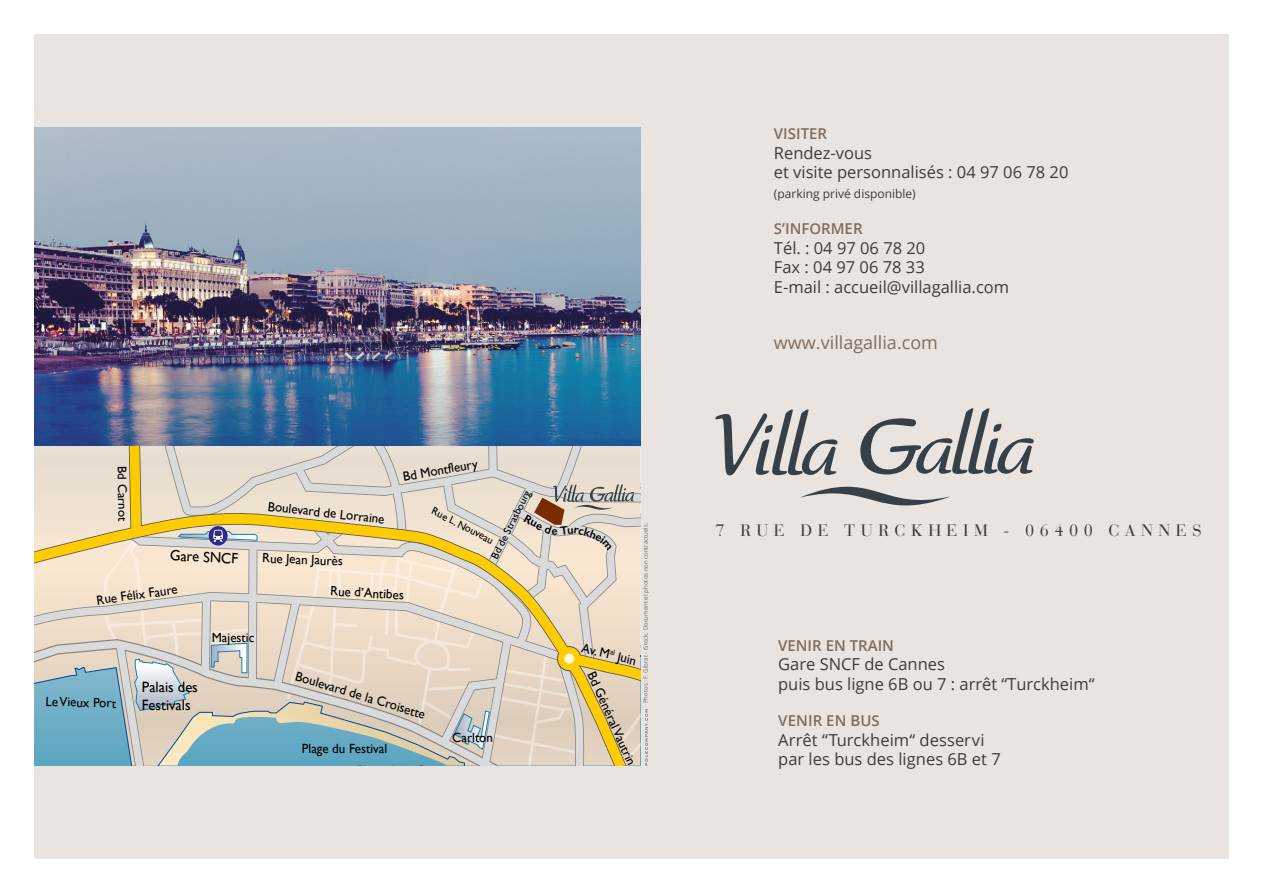
<style>
.page{position:relative;width:1263px;height:893px;background:#fff}
.page>*{position:absolute;margin:0;border:0;box-sizing:border-box;transform-origin:0 0}
.t1{font:18px "Open Sans";color:#7e6c5f}
.t2{font:16.5px/19.5px "Open Sans";color:#3c3c3b}
.t3{font:16.5px "Bauer Bodoni";letter-spacing:.33em;color:#3c3c3b}
.t4{font:600 15px "Open Sans";color:#7e6c5e}
.t5{font:15px/18px "Gill Sans";color:#000}
.t6{font:600 15px "Open Sans";color:#7e6c5f}
.t7{font:14.85px "Gill Sans";color:#000}
.t8{font:13.35px "Gill Sans";color:#000}
.t9{font:13.05px "Gill Sans";color:#000}
.t10{font:12.6px "Gill Sans";color:#000}
.t11{font:12px "Open Sans";color:#3c3c3b}
.t12{font:10.8px "Gill Sans";color:#000}
.t13{font:10.65px "Gill Sans";color:#000}
.t14{font:6px "Open Sans";color:#706f6f}
</style>
<div class="page">
<div style="left:34px;top:34px;width:1195px;height:825px;background:#eae4e0"></div>
<img style="left:34px;top:128px;width:606px;height:318px">
<svg style="left:34px;top:511px;width:61px;height:254px"></svg>
<svg style="left:715px;top:408px;width:319px;height:98px"></svg>
<svg style="left:95px;top:446px;width:553px;height:319px"></svg>
<p class="t10" style="left:129px;top:466px;width:57px;rotate:89deg">Bd Carnot</p>
<p class="t7" style="left:170px;top:546px;width:70px;rotate:3deg">Gare SNCF</p>
<p class="t8" style="left:269px;top:498px;width:119px;rotate:6deg">Boulevard de Lorraine</p>
<p class="t8" style="left:263px;top:550px;width:82px;rotate:2deg">Rue Jean Jaurès</p>
<p class="t8" style="left:402px;top:469px;width:77px;rotate:-10deg">Bd Montfleury</p>
<p class="t13" style="left:488px;top:555px;width:77px;rotate:-63deg">Bd de Strasbourg</p>
<p class="t12" style="left:435px;top:504px;width:69px;rotate:27deg">Rue L. Nouveau</p>
<p class="t8" style="left:96px;top:592px;width:83px;rotate:-8deg">Rue Félix Faure</p>
<p class="t8" style="left:331px;top:583px;width:75px;rotate:3deg">Rue d’Antibes</p>
<p class="t8" style="left:46px;top:693px;width:72px;rotate:2deg">Le Vieux Port</p>
<p class="t5" style="left:142px;top:678px;width:58px">Palais des<br>Festivals</p>
<p class="t8" style="left:212px;top:630px;width:44px">Majestic</p>
<p class="t8" style="left:298px;top:668px;width:136px;rotate:17deg">Boulevard de la Croisette</p>
<p class="t8" style="left:302px;top:740px;width:87px">Plage du Festival</p>
<p class="t8" style="left:452px;top:730px;width:42px">Carlton</p>
<p class="t14" style="left:641px;top:703px;width:182px;rotate:-90deg">Photos : F. Gibrat - iStock. Document et photos non contractuels.</p>
<p class="t8" style="left:584px;top:640px;width:57px;rotate:14deg">Av. M<sup>al</sup> Juin</p>
<p class="t9" style="left:598px;top:669px;width:103px;rotate:66deg">Bd Général Vautrin</p>
<p class="t6" style="left:774px;top:123px;width:55px">VISITER</p>
<p class="t2" style="left:774px;top:142px;width:296px">Rendez-vous<br>et visite personnalisés : 04 97 06 78 20</p>
<p class="t11" style="left:774px;top:185px;width:143px">(parking privé disponible)</p>
<p class="t6" style="left:774px;top:218px;width:90px">S’INFORMER</p>
<p class="t2" style="left:774px;top:237px;width:237px">Tél. : 04 97 06 78 20<br>Fax : 04 97 06 78 33<br>E-mail : accueil@villagallia.com</p>
<p class="t1" style="left:774px;top:330px;width:165px">www.villagallia.com</p>
<p class="t3" style="left:715px;top:520px;width:488px">7 RUE DE TURCKHEIM - 06400 CANNES</p>
<p class="t4" style="left:778px;top:635px;width:117px">VENIR EN TRAIN</p>
<p class="t2" style="left:778px;top:654px;width:318px">Gare SNCF de Cannes<br>puis bus ligne 6B ou 7 : arrêt “Turckheim“</p>
<p class="t4" style="left:778px;top:711px;width:103px">VENIR EN BUS</p>
<p class="t2" style="left:778px;top:730px;width:224px">Arrêt “Turckheim“ desservi par les bus des lignes 6B et 7</p>
</div>
